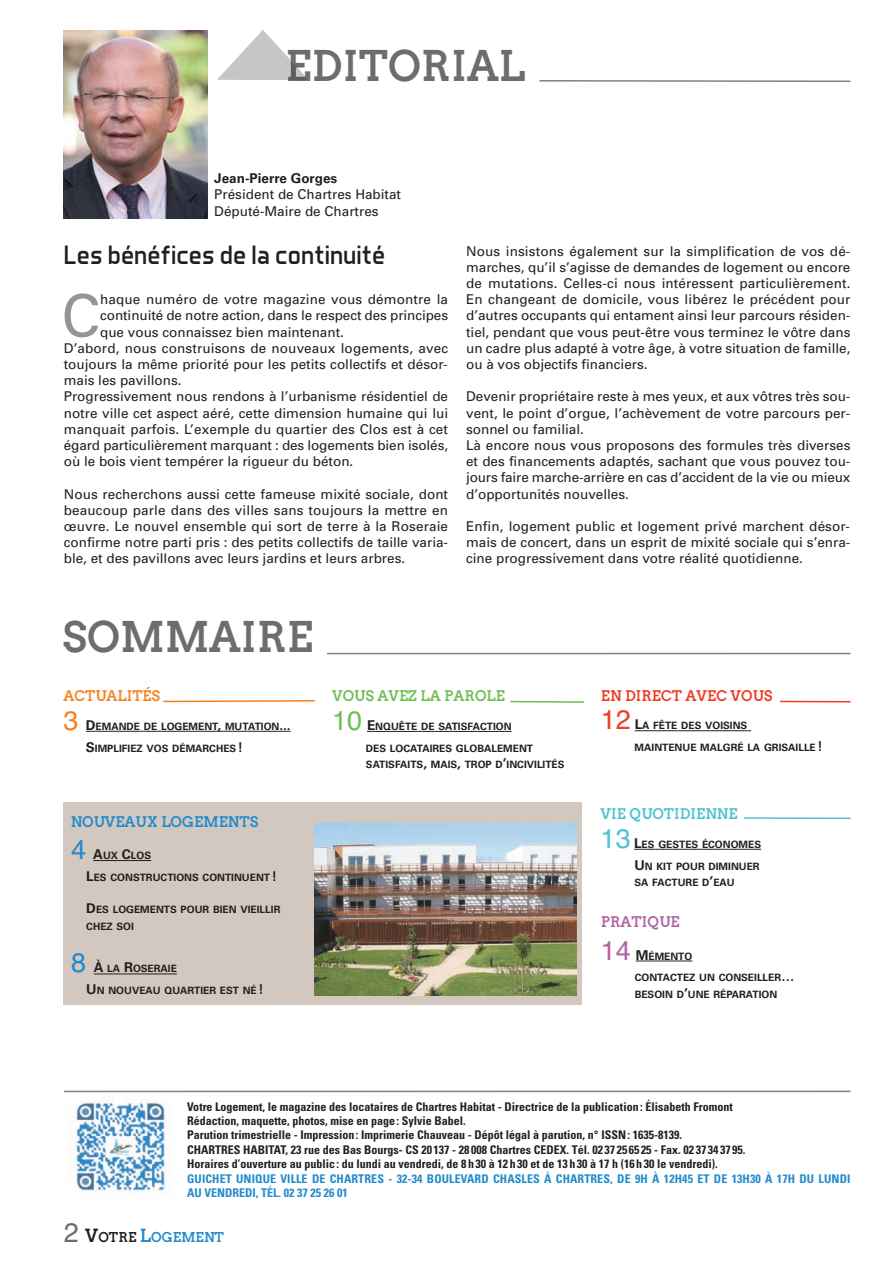
<style>
.page{position:relative;width:893px;height:1263px;background:#fff}
.page>*{position:absolute;margin:0;border:0;box-sizing:border-box;transform-origin:0 0}
.t1{font:58.5px "Univers";color:#939598}
.t2{font:700 42px "Twentytwelve Slab";color:#6c6d70}
.t3{font:27px "Aero Matics";color:#231f20}
.t4{font:700 14.7px "Twentytwelve Slab";color:#238acb}
.t5{font:700 14.7px "Twentytwelve Slab";color:#ef3c25}
.t6{font:700 14.7px "Twentytwelve Slab";color:#6fbf54}
.t7{font:700 14.7px "Twentytwelve Slab";color:#4ec3cf}
.t8{font:700 14.7px "Twentytwelve Slab";color:#f58220}
.t9{font:700 14.7px "Twentytwelve Slab";color:#b163a8}
.t10{font:13.5px/16.2px "Univers";color:#231f20;text-align:justify}
.t11{font:700 13.5px "Univers";color:#231f20}
.t12{font:700 13.5px "Twentytwelve Slab";color:#238acb}
.t13{font:700 condensed 12px/14.4px "Univers";color:#231f20}
.t14{font:700 condensed 12px/14.4px "Univers";letter-spacing:.01em;color:#238acb}
.t15{font:700 10.2px/21.9px "Univers";color:#231f20}
.s1{font-family:"Helvetica";font-weight:400;font-size:27px;color:#f58220}
.s2{font-size:13.5px}
.s3{font-family:"Helvetica";font-weight:400;font-size:27px;color:#238acb}
.s4{font-family:"Helvetica";font-weight:400;font-size:27px;color:#6fbf54}
.s5{font-family:"Helvetica";font-weight:400;font-size:27px;color:#ef3c25}
.s6{font-family:"Helvetica";font-weight:400;font-size:27px;color:#4ec3cf}
.s7{font-family:"Helvetica";font-weight:400;font-size:27px;color:#b163a8}
.s8{font-family:"Helvetica";font-weight:400;font-size:27px;color:#6c6d70}
.s9{font-size:18px;color:#231f20}
.s10{color:#231f20}
.s11{font-size:18px}
</style>
<div class="page">
<svg style="left:539px;top:80px;width:312px;height:2px"></svg>
<hr style="left:327px;top:653px;width:523px;height:1px;background:#808285">
<hr style="left:64px;top:1090px;width:786px;height:2px;background:#808285">
<svg style="left:163px;top:700px;width:152px;height:3px"></svg>
<hr style="left:780px;top:701px;width:70px;height:1px;background:#ef3c25">
<svg style="left:510px;top:700px;width:74px;height:3px"></svg>
<hr style="left:96px;top:731px;width:44px;height:1px;background:#231f20">
<svg style="left:140px;top:731px;width:21px;height:1px"></svg>
<hr style="left:161px;top:731px;width:57px;height:1px;background:#231f20">
<hr style="left:225px;top:731px;width:54px;height:1px;background:#231f20">
<svg style="left:279px;top:731px;width:12px;height:1px"></svg>
<svg style="left:635px;top:730px;width:70px;height:1px"></svg>
<hr style="left:705px;top:730px;width:42px;height:1px;background:#231f20">
<hr style="left:375px;top:731px;width:42px;height:1px;background:#231f20">
<svg style="left:417px;top:731px;width:21px;height:1px"></svg>
<hr style="left:438px;top:731px;width:74px;height:1px;background:#231f20">
<div style="left:64px;top:802px;width:518px;height:203px;background:#d2c8c0"></div>
<svg style="left:93px;top:860px;width:58px;height:1px"></svg>
<svg style="left:94px;top:973px;width:39px;height:1px"></svg>
<hr style="left:133px;top:973px;width:44px;height:1px;background:#231f20">
<hr style="left:744px;top:817px;width:106px;height:2px;background:#4ec3cf">
<svg style="left:634px;top:849px;width:24px;height:1px"></svg>
<hr style="left:658px;top:849px;width:40px;height:1px;background:#231f20">
<hr style="left:702px;top:849px;width:59px;height:1px;background:#231f20">
<img style="left:68px;top:1100px;width:103px;height:98px">
<svg style="left:636px;top:961px;width:12px;height:1px"></svg>
<hr style="left:648px;top:961px;width:44px;height:1px;background:#231f20">
<img style="left:315px;top:823px;width:261px;height:172px">
<img style="left:64px;top:31px;width:144px;height:188px">
<svg style="left:217px;top:30px;width:92px;height:50px"></svg>
<h2 class="t2" style="left:285px;top:42px;width:242px">EDITORIAL</h2>
<p class="t11" style="left:214px;top:173px;width:125px">Jean-Pierre Gorges</p>
<p class="t10" style="left:214px;top:188px;width:188px">Président de Chartres Habitat<br>Député-Maire de Chartres</p>
<h3 class="t3" style="left:64px;top:246px;width:323px">Les bénéfices de la continuité</h3>
<h1 class="t1" style="left:61px;top:294px;width:40px">C</h1>
<p class="t10" style="left:100px;top:292px;width:349px">haque numéro de votre magazine vous démontre la</p>
<p class="t10" style="left:100px;top:309px;width:349px">continuité de notre action, dans le respect des principes</p>
<p class="t10" style="left:100px;top:325px;width:245px">que vous connaissez bien maintenant.</p>
<p class="t10" style="left:64px;top:341px;width:386px">D’abord, nous construisons de nouveaux logements, avec</p>
<p class="t10" style="left:64px;top:357px;width:385px">toujours la même priorité pour les petits collectifs et désor-</p>
<p class="t10" style="left:64px;top:373px;width:119px">mais les pavillons.</p>
<p class="t10" style="left:64px;top:390px;width:386px">Progressivement nous rendons à l’urbanisme résidentiel de</p>
<p class="t10" style="left:64px;top:406px;width:386px">notre ville cet aspect aéré, cette dimension humaine qui lui</p>
<p class="t10" style="left:64px;top:422px;width:386px">manquait parfois. L’exemple du quartier des Clos est à cet</p>
<p class="t10" style="left:64px;top:438px;width:386px">égard particulièrement marquant : des logements bien isolés,</p>
<p class="t10" style="left:64px;top:454px;width:291px">où le bois vient tempérer la rigueur du béton.</p>
<p class="t10" style="left:64px;top:487px;width:386px">Nous recherchons aussi cette fameuse mixité sociale, dont beaucoup parle dans des villes sans toujours la mettre en œuvre. Le nouvel ensemble qui sort de terre à la Roseraie confirme notre parti pris : des petits collectifs de taille varia&shy;ble, et des pavillons avec leurs jardins et leurs arbres.</p>
<p class="t10" style="left:466px;top:244px;width:386px">Nous insistons également sur la simplification de vos dé&shy;marches, qu’il s’agisse de demandes de logement ou encore de mutations. Celles-ci nous intéressent particulièrement.<br>En changeant de domicile, vous libérez le précédent pour d’autres occupants qui entament ainsi leur parcours résiden&shy;tiel, pendant que vous peut-être vous terminez le vôtre dans un cadre plus adapté à votre âge, à votre situation de famille, ou à vos objectifs financiers.</p>
<p class="t10" style="left:466px;top:390px;width:386px;text-align:left">Devenir propriétaire reste à mes yeux, et aux vôtres très sou&shy;vent, le point d’orgue, l’achèvement de votre parcours per&shy;sonnel ou familial.<br>Là encore nous vous proposons des formules très diverses et des financements adaptés, sachant que vous pouvez tou&shy;jours faire marche-arrière en cas d’accident de la vie ou mieux d’opportunités nouvelles.</p>
<p class="t10" style="left:466px;top:519px;width:386px">Enfin, logement public et logement privé marchent désor&shy;mais de concert, dans un esprit de mixité sociale qui s’enra&shy;cine progressivement dans votre réalité quotidienne.</p>
<h2 class="t2" style="left:62px;top:613px;width:252px">SOMMAIRE</h2>
<p class="t8" style="left:63px;top:687px;width:98px">ACTUALITÉS</p>
<p class="t15" style="left:86px;top:716px;width:206px;text-indent:-23px"><span class="s1">3</span> <span class="s2">D</span>EMANDE DE LOGEMENT<span class="s2">,</span> MUTATION<span class="s2">...<br>S</span>IMPLIFIEZ VOS DÉMARCHES <span class="s2">!</span></p>
<p class="t4" style="left:71px;top:813px;width:189px">NOUVEAUX LOGEMENTS</p>
<p class="t15" style="left:86px;top:845px;width:192px;text-indent:-15px"><span class="s3">4</span> <span class="s2">A</span>UX <span class="s2">C</span>LOS<br><span class="s2">L</span>ES CONSTRUCTIONS CONTINUENT <span class="s2">!</span></p>
<p class="t15" style="left:86px;top:902px;width:196px;line-height:16.2px"><span class="s2">D</span>ES LOGEMENTS POUR BIEN VIEILLIR<br>CHEZ SOI</p>
<p class="t15" style="left:86px;top:959px;width:179px;text-indent:-15px"><span class="s3">8</span> <span class="s2">À</span> LA <span class="s2">R</span>OSERAIE<br><span class="s2">U</span>N NOUVEAU QUARTIER EST NÉ <span class="s2">!</span></p>
<p class="t6" style="left:332px;top:688px;width:174px">VOUS AVEZ LA PAROLE</p>
<p class="t15" style="left:366px;top:716px;width:169px;text-indent:-34px"><span class="s4">10</span> <span class="s2">E</span>NQUÊTE DE SATISFACTION<br>DES LOCATAIRES GLOBALEMENT</p>
<p class="t15" style="left:366px;top:754px;width:200px">SATISFAITS<span class="s2">,</span> MAIS<span class="s2">,</span> TROP D<span class="s2">’</span>INCIVILITÉS</p>
<p class="t5" style="left:601px;top:687px;width:173px">EN DIRECT AVEC VOUS</p>
<p class="t15" style="left:635px;top:716px;width:190px;text-indent:-34px"><span class="s5">12</span> <span class="s2">L</span>A FÊTE DES VOISINS<br>MAINTENUE MALGRÉ LA GRISAILLE <span class="s2">!</span></p>
<p class="t7" style="left:601px;top:805px;width:138px">VIE QUOTIDIENNE</p>
<p class="t15" style="left:601px;top:834px;width:162px;text-align:right"><span class="s6">13</span> <span class="s2">L</span>ES GESTES ÉCONOMES<br><span class="s2">U</span>N KIT POUR DIMINUER</p>
<p class="t15" style="left:634px;top:872px;width:102px">SA FACTURE D<span class="s2">’</span>EAU</p>
<p class="t9" style="left:601px;top:913px;width:80px">PRATIQUE</p>
<p class="t15" style="left:635px;top:946px;width:161px;text-indent:-34px"><span class="s7">14</span> <span class="s2">M</span>ÉMENTO<br>CONTACTEZ UN CONSEILLER<span class="s2">…</span></p>
<p class="t15" style="left:635px;top:984px;width:144px">BESOIN D<span class="s2">’</span>UNE RÉPARATION</p>
<p class="t13" style="left:187px;top:1100px;width:560px">Votre Logement, le magazine des locataires de Chartres Habitat - Directrice de la publication : Élisabeth Fromont Rédaction, maquette, photos, mise en page : Sylvie Babel.<br>Parution trimestrielle - Impression : Imprimerie Chauveau - Dépôt légal à parution, n° ISSN : 1635-8139.<br>CHARTRES HABITAT, 23 rue des Bas Bourgs- CS 20 137 - 28 008 Chartres CEDEX. Tél. 02 37 25 65 25 - Fax. 02 37 34 37 95.<br>Horaires d’ouverture au public : du lundi au vendredi, de 8 h 30 à 12 h 30 et de 13 h 30 à 17 h (16 h 30 le vendredi).</p>
<p class="t14" style="left:187px;top:1172px;width:665px">GUICHET UNIQUE VILLE DE CHARTRES - 32-34 BOULEVARD CHASLES À CHARTRES, DE 9H À 12H45 ET DE 13H30 À 17H DU LUNDI<br>AU VENDREDI, TÉL. 02 37 25 26 01</p>
<p class="t12" style="left:64px;top:1229px;width:162px"><span class="s8">2</span> <span class="s9">V</span><span class="s10">OTRE</span> <span class="s11">L</span>OGEMENT</p>
</div>
